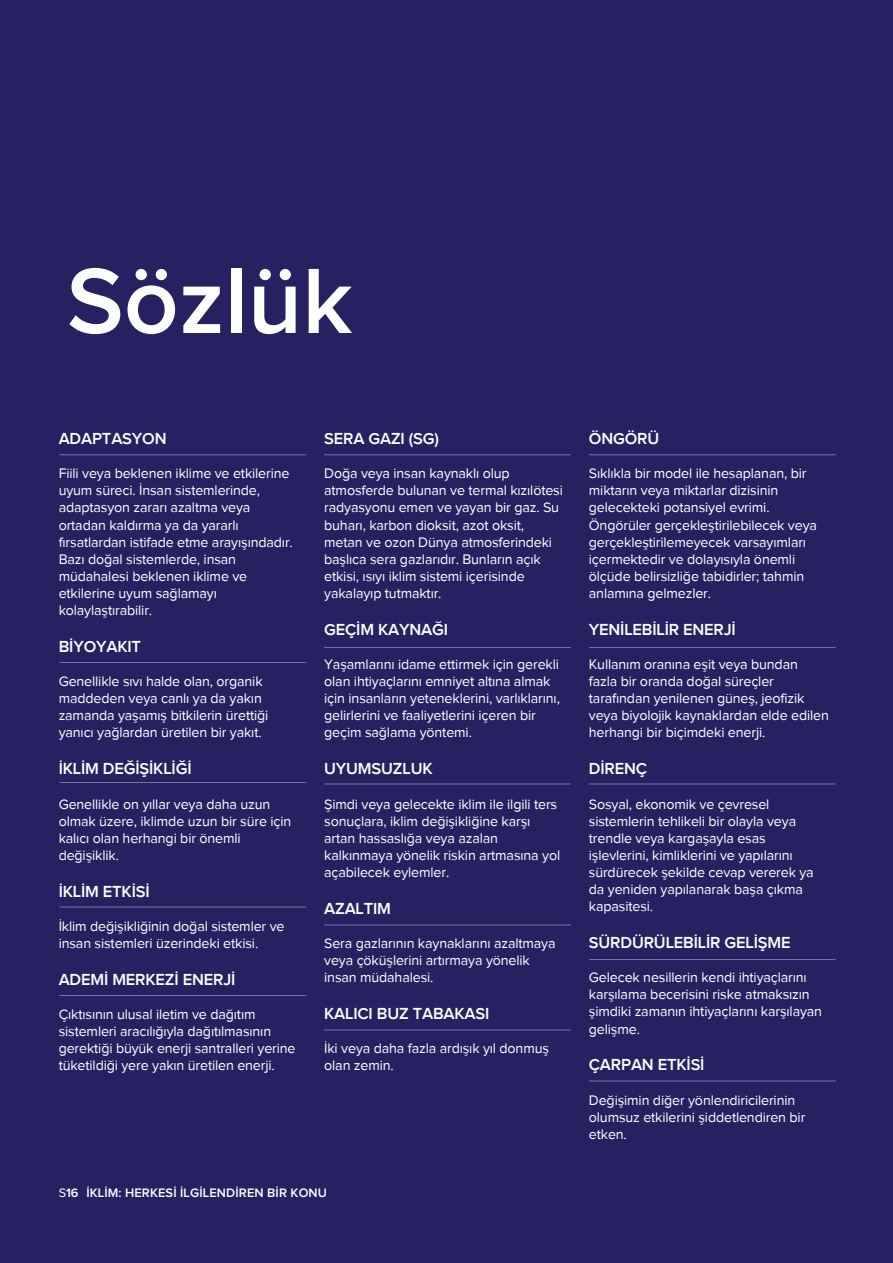
<style>
.page{position:relative;width:893px;height:1263px;background:#262262}
.page>*{position:absolute;margin:0;border:0;box-sizing:border-box;transform-origin:0 0}
.t1{font:600 96px "Proxima Nova";color:#fff}
.t2{font:600 16.5px "Proxima Nova";letter-spacing:-.01em;color:#fff}
.t3{font:14.25px/17.1px "Proxima Nova";letter-spacing:-.01em;color:#fff}
.t4{font:600 12.75px "Proxima Nova";letter-spacing:.01em;color:#fff}
.s1{font-weight:400}
</style>
<div class="page">
<hr style="left:60px;top:454px;width:246px;height:1px;background:#7c749a">
<hr style="left:60px;top:662px;width:246px;height:1px;background:#7c749a">
<hr style="left:60px;top:782px;width:246px;height:1px;background:#7c749a">
<hr style="left:60px;top:907px;width:246px;height:1px;background:#7c749a">
<hr style="left:60px;top:995px;width:246px;height:1px;background:#7c749a">
<hr style="left:324px;top:454px;width:247px;height:1px;background:#7c749a">
<hr style="left:324px;top:647px;width:247px;height:1px;background:#7c749a">
<hr style="left:324px;top:784px;width:247px;height:1px;background:#7c749a">
<hr style="left:324px;top:925px;width:247px;height:1px;background:#7c749a">
<hr style="left:324px;top:1030px;width:247px;height:1px;background:#7c749a">
<hr style="left:589px;top:454px;width:247px;height:1px;background:#7c749a">
<hr style="left:589px;top:647px;width:247px;height:1px;background:#7c749a">
<hr style="left:589px;top:784px;width:247px;height:1px;background:#7c749a">
<hr style="left:589px;top:959px;width:247px;height:1px;background:#7c749a">
<hr style="left:589px;top:1081px;width:247px;height:1px;background:#7c749a">
<h1 class="t1" style="left:67px;top:257px;width:287px">Sözlük</h1>
<p class="t2" style="left:59px;top:429px;width:109px">ADAPTASYON</p>
<p class="t3" style="left:59px;top:465px;width:236px">Fiili veya beklenen iklime ve etkilerine uyum süreci. İnsan sistemlerinde, adaptasyon zararı azaltma veya ortadan kaldırma ya da yararlı fırsatlardan istifade etme arayışındadır.<br>Bazı doğal sistemlerde, insan müdahalesi beklenen iklime ve etkilerine uyum sağlamayı kolaylaştırabilir.</p>
<p class="t2" style="left:59px;top:637px;width:84px">BİYOYAKIT</p>
<p class="t3" style="left:59px;top:673px;width:211px">Genellikle sıvı halde olan, organik maddeden veya canlı ya da yakın zamanda yaşamış bitkilerin ürettiği yanıcı yağlardan üretilen bir yakıt.</p>
<p class="t2" style="left:59px;top:759px;width:134px">İKLİM DEĞİŞİKLİĞİ</p>
<p class="t3" style="left:59px;top:795px;width:234px">Genellikle on yıllar veya daha uzun olmak üzere, iklimde uzun bir süre için kalıcı olan herhangi bir önemli değişiklik.</p>
<p class="t2" style="left:59px;top:882px;width:92px">İKLİM ETKİSİ</p>
<p class="t3" style="left:59px;top:918px;width:227px">İklim değişikliğinin doğal sistemler ve insan sistemleri üzerindeki etkisi.</p>
<p class="t2" style="left:59px;top:970px;width:178px">ADEMİ MERKEZİ ENERJİ</p>
<p class="t3" style="left:59px;top:1006px;width:238px">Çıktısının ulusal iletim ve dağıtım sistemleri aracılığıyla dağıtılmasının gerektiği büyük enerji santralleri yerine tüketildiği yere yakın üretilen enerji.</p>
<p class="t2" style="left:324px;top:429px;width:116px">SERA GAZI (SG)</p>
<p class="t3" style="left:324px;top:465px;width:240px">Doğa veya insan kaynaklı olup atmosferde bulunan ve termal kızılötesi radyasyonu emen ve yayan bir gaz. Su buharı, karbon dioksit, azot oksit, metan ve ozon Dünya atmosferindeki başlıca sera gazlarıdır. Bunların açık etkisi, ısıyı iklim sistemi içerisinde yakalayıp tutmaktır.</p>
<p class="t2" style="left:324px;top:620px;width:125px">GEÇİM KAYNAĞI</p>
<p class="t3" style="left:324px;top:656px;width:237px">Yaşamlarını idame ettirmek için gerekli olan ihtiyaçlarını emniyet altına almak için insanların yeteneklerini, varlıklarını, gelirlerini ve faaliyetlerini içeren bir geçim sağlama yöntemi.</p>
<p class="t2" style="left:324px;top:759px;width:110px">UYUMSUZLUK</p>
<p class="t3" style="left:324px;top:795px;width:238px">Şimdi veya gelecekte iklim ile ilgili ters sonuçlara, iklim değişikliğine karşı artan hassaslığa veya azalan kalkınmaya yönelik riskin artmasına yol açabilecek eylemler.</p>
<p class="t2" style="left:324px;top:899px;width:68px">AZALTIM</p>
<p class="t3" style="left:324px;top:935px;width:233px">Sera gazlarının kaynaklarını azaltmaya veya çöküşlerini artırmaya yönelik insan müdahalesi.</p>
<p class="t2" style="left:324px;top:1004px;width:167px">KALICI BUZ TABAKASI</p>
<p class="t3" style="left:324px;top:1040px;width:226px">İki veya daha fazla ardışık yıl donmuş olan zemin.</p>
<p class="t4" style="left:59px;top:1187px;width:270px"><span class="s1">S</span>16 İKLİM: HERKESİ İLGİLENDİREN BİR KONU</p>
<p class="t2" style="left:589px;top:429px;width:72px">ÖNGÖRÜ</p>
<p class="t3" style="left:589px;top:465px;width:230px">Sıklıkla bir model ile hesaplanan, bir miktarın veya miktarlar dizisinin gelecekteki potansiyel evrimi.<br>Öngörüler gerçekleştirilebilecek veya gerçekleştirilemeyecek varsayımları içermektedir ve dolayısıyla önemli ölçüde belirsizliğe tabidirler; tahmin anlamına gelmezler.</p>
<p class="t2" style="left:589px;top:620px;width:149px">YENİLEBİLİR ENERJİ</p>
<p class="t3" style="left:589px;top:656px;width:242px">Kullanım oranına eşit veya bundan fazla bir oranda doğal süreçler tarafından yenilenen güneş, jeofizik veya biyolojik kaynaklardan elde edilen herhangi bir biçimdeki enerji.</p>
<p class="t2" style="left:589px;top:759px;width:60px">DİRENÇ</p>
<p class="t3" style="left:589px;top:795px;width:226px">Sosyal, ekonomik ve çevresel sistemlerin tehlikeli bir olayla veya trendle veya kargaşayla esas işlevlerini, kimliklerini ve yapılarını sürdürecek şekilde cevap vererek ya da yeniden yapılanarak başa çıkma kapasitesi.</p>
<p class="t2" style="left:589px;top:933px;width:203px">SÜRDÜRÜLEBİLİR GELİŞME</p>
<p class="t3" style="left:589px;top:969px;width:235px">Gelecek nesillerin kendi ihtiyaçlarını karşılama becerisini riske atmaksızın şimdiki zamanın ihtiyaçlarını karşılayan gelişme.</p>
<p class="t2" style="left:589px;top:1056px;width:117px">ÇARPAN ETKİSİ</p>
<p class="t3" style="left:589px;top:1092px;width:218px">Değişimin diğer yönlendiricilerinin olumsuz etkilerini şiddetlendiren bir etken.</p>
</div>
